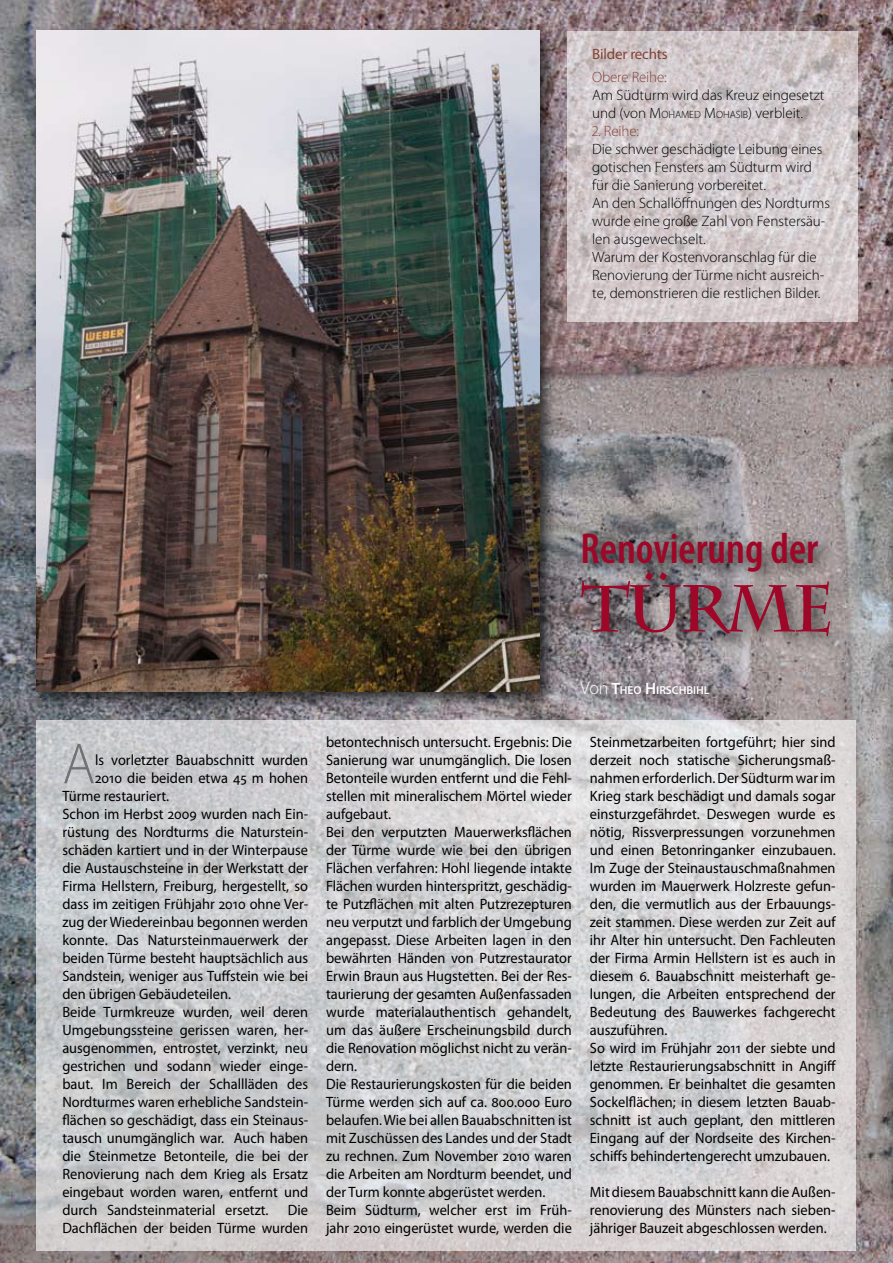
<style>
.page{position:relative;width:893px;height:1263px;background:#fff}
.page>*{position:absolute;margin:0;border:0;box-sizing:border-box;transform-origin:0 0}
.t1{font:700 66px "Charlemagne Std";letter-spacing:-.05em;color:#9e0727}
.t2{font:300 58.35px "Myriad Pro";color:#707173;scale:.96 1}
.t3{font:600 condensed 43.5px "Myriad Pro";color:#9e0727}
.t4{font:15px/18px "Myriad Pro";color:#000;scale:.96 1}
.t5{font:300 15px/18px "Myriad Pro";color:#000}
.t6{font:300 15px "Myriad Pro";letter-spacing:-.01em;color:#844236}
.t7{font:15px "Myriad Pro";letter-spacing:-.01em;color:#844236}
.t8{font:600 11.55px "Myriad Pro";color:#fdfdff}
.s1{font-style:inherit}
.s2{font-size:10.5px}
.s3{font-weight:300;font-size:18px}
.s4{font-size:16.5px}
</style>
<div class="page">
<img style="left:0;top:0;width:893px;height:1263px">
<svg style="left:36px;top:720px;width:820px;height:530px;background:#d0d0d1"></svg>
<div style="left:28px;top:22px;width:531px;height:690px;background:#000;opacity:.75"></div>
<img style="left:36px;top:31px;width:504px;height:661px">
<div style="left:572px;top:525px;width:276px;height:188px;background:#000;opacity:.75"></div>
<div style="left:884px;top:22px;width:9px;height:319px;background:#000;opacity:.75"></div>
<div style="left:884px;top:620px;width:9px;height:318px;background:#000;opacity:.75"></div>
<div style="left:884px;top:919px;width:9px;height:318px;background:#000;opacity:.75"></div>
<div style="left:884px;top:321px;width:9px;height:316px;background:#000;opacity:.75"></div>
<svg style="left:567px;top:31px;width:290px;height:290px;background:#d1c9cb"></svg>
<p class="t7" style="left:592px;top:46px;width:77px">Bilder rechts</p>
<p class="t6" style="left:592px;top:68px;width:76px">Obere Reihe:</p>
<p class="t5" style="left:592px;top:86px;width:234px">Am Südturm wird das Kreuz eingesetzt und (von <span class="s1">M</span><span class="s2">OHAMED</span> <span class="s1">M</span><span class="s2">OHASIB</span>) verbleit.</p>
<p class="t6" style="left:592px;top:122px;width:48px">2. Reihe:</p>
<p class="t5" style="left:592px;top:140px;width:240px">Die schwer geschädigte Leibung eines gotischen Fensters am Südturm wird für die Sanierung vorbereitet.<br>An den Schallöffnungen des Nordturms wurde eine große Zahl von Fenstersäu&shy;len ausgewechselt.<br>Warum der Kostenvoranschlag für die Renovierung der Türme nicht ausreich&shy;te, demonstrieren die restlichen Bilder.</p>
<h3 class="t3" style="left:581px;top:524px;width:239px">Renovierung der</h3>
<h1 class="t1" style="left:581px;top:570px;width:255px">TÜRME</h1>
<h2 class="t2" style="left:62px;top:732px;width:36px">A</h2>
<p class="t4" style="left:95px;top:751px;width:223px">ls vorletzter Bauabschnitt wurden</p>
<p class="t4" style="left:95px;top:769px;width:223px">2010 die beiden etwa 45 m hohen</p>
<p class="t4" style="left:62px;top:787px;width:113px">Türme restauriert.</p>
<p class="t4" style="left:62px;top:805px;width:258px">Schon im Herbst 2009 wurden nach Ein-</p>
<p class="t4" style="left:62px;top:823px;width:257px">rüstung des Nordturms die Naturstein-</p>
<p class="t4" style="left:62px;top:841px;width:257px">schäden kartiert und in der Winterpause</p>
<p class="t4" style="left:62px;top:859px;width:257px">die Austauschsteine in der Werkstatt der</p>
<p class="t4" style="left:62px;top:877px;width:257px">Firma Hellstern, Freiburg, hergestellt, so</p>
<p class="t4" style="left:62px;top:895px;width:257px">dass im zeitigen Frühjahr 2010 ohne Ver-</p>
<p class="t4" style="left:62px;top:913px;width:257px">zug der Wiedereinbau begonnen werden</p>
<p class="t4" style="left:62px;top:931px;width:257px">konnte. Das Natursteinmauerwerk der</p>
<p class="t4" style="left:62px;top:949px;width:257px">beiden Türme besteht hauptsächlich aus</p>
<p class="t4" style="left:62px;top:967px;width:257px">Sandstein, weniger aus Tuffstein wie bei</p>
<p class="t4" style="left:62px;top:985px;width:177px">den übrigen Gebäudeteilen.</p>
<p class="t4" style="left:62px;top:1003px;width:257px">Beide Turmkreuze wurden, weil deren</p>
<p class="t4" style="left:62px;top:1021px;width:257px">Umgebungssteine gerissen waren, her-</p>
<p class="t4" style="left:62px;top:1039px;width:257px">ausgenommen, entrostet, verzinkt, neu</p>
<p class="t4" style="left:62px;top:1057px;width:257px">gestrichen und sodann wieder einge-</p>
<p class="t4" style="left:62px;top:1075px;width:258px">baut. Im Bereich der Schallläden des</p>
<p class="t4" style="left:62px;top:1093px;width:257px">Nordturmes waren erhebliche Sandstein-</p>
<p class="t4" style="left:62px;top:1111px;width:258px">flächen so geschädigt, dass ein Steinaus-</p>
<p class="t4" style="left:62px;top:1129px;width:257px">tausch unumgänglich war. Auch haben</p>
<p class="t4" style="left:62px;top:1147px;width:257px">die Steinmetze Betonteile, die bei der</p>
<p class="t4" style="left:62px;top:1165px;width:257px">Renovierung nach dem Krieg als Ersatz</p>
<p class="t4" style="left:62px;top:1183px;width:258px">eingebaut worden waren, entfernt und</p>
<p class="t4" style="left:62px;top:1201px;width:216px">durch Sandsteinmaterial ersetzt.</p>
<p class="t4" style="left:62px;top:1201px;width:258px;text-align:right">Die<br>Dachflächen der beiden Türme wurden</p>
<p class="t8" style="left:581px;top:684px;width:130px"><span class="s3">Von</span> <span class="s4">T</span>HEO <span class="s4">H</span>IRSCHBIHL</p>
<p class="t4" style="left:326px;top:733px;width:258px">betontechnisch untersucht. Ergebnis: Die Sanierung war unumgänglich. Die losen Betonteile wurden entfernt und die Fehl&shy;stellen mit mineralischem Mörtel wieder aufgebaut.<br>Bei den verputzten Mauerwerksflächen der Türme wurde wie bei den übrigen Flächen verfahren: Hohl liegende intakte Flächen wurden hinterspritzt, geschädig&shy;te Putzflächen mit alten Putzrezepturen neu verputzt und farblich der Umgebung angepasst. Diese Arbeiten lagen in den bewährten Händen von Putzrestaurator Erwin Braun aus Hugstetten. Bei der Res&shy;taurierung der gesamten Außenfassaden wurde materialauthentisch gehandelt, um das äußere Erscheinungsbild durch die Renovation möglichst nicht zu verän&shy;dern.<br>Die Restaurierungskosten für die beiden Türme werden sich auf ca. 800.000 Euro belaufen. Wie bei allen Bauabschnitten ist mit Zuschüssen des Landes und der Stadt zu rechnen. Zum November 2010 waren die Arbeiten am Nordturm beendet, und der Turm konnte abgerüstet werden.<br>Beim Südturm, welcher erst im Früh&shy;jahr 2010 eingerüstet wurde, werden die</p>
<p class="t4" style="left:590px;top:733px;width:258px">Steinmetzarbeiten fortgeführt; hier sind derzeit noch statische Sicherungsmaß&shy;nahmen erforderlich. Der Südturm war im Krieg stark beschädigt und damals sogar einsturzgefährdet. Deswegen wurde es nötig, Rissverpressungen vorzunehmen und einen Betonringanker einzubauen.<br>Im Zuge der Steinaustauschmaßnahmen wurden im Mauerwerk Holzreste gefun&shy;den, die vermutlich aus der Erbauungs&shy;zeit stammen. Diese werden zur Zeit auf ihr Alter hin untersucht. Den Fachleuten der Firma Armin Hellstern ist es auch in diesem 6. Bauabschnitt meisterhaft ge&shy;lungen, die Arbeiten entsprechend der Bedeutung des Bauwerkes fachgerecht auszuführen.<br>So wird im Frühjahr 2011 der siebte und letzte Restaurierungsabschnitt in Angiff genommen. Er beinhaltet die gesamten Sockelflächen; in diesem letzten Bauab&shy;schnitt ist auch geplant, den mittleren Eingang auf der Nordseite des Kirchen&shy;schiffs behindertengerecht umzubauen.</p>
<p class="t4" style="left:590px;top:1183px;width:258px;text-align:justify">Mit diesem Bauabschnitt kann die Außen&shy;renovierung des Münsters nach sieben&shy;jähriger Bauzeit abgeschlossen werden.</p>
</div>
